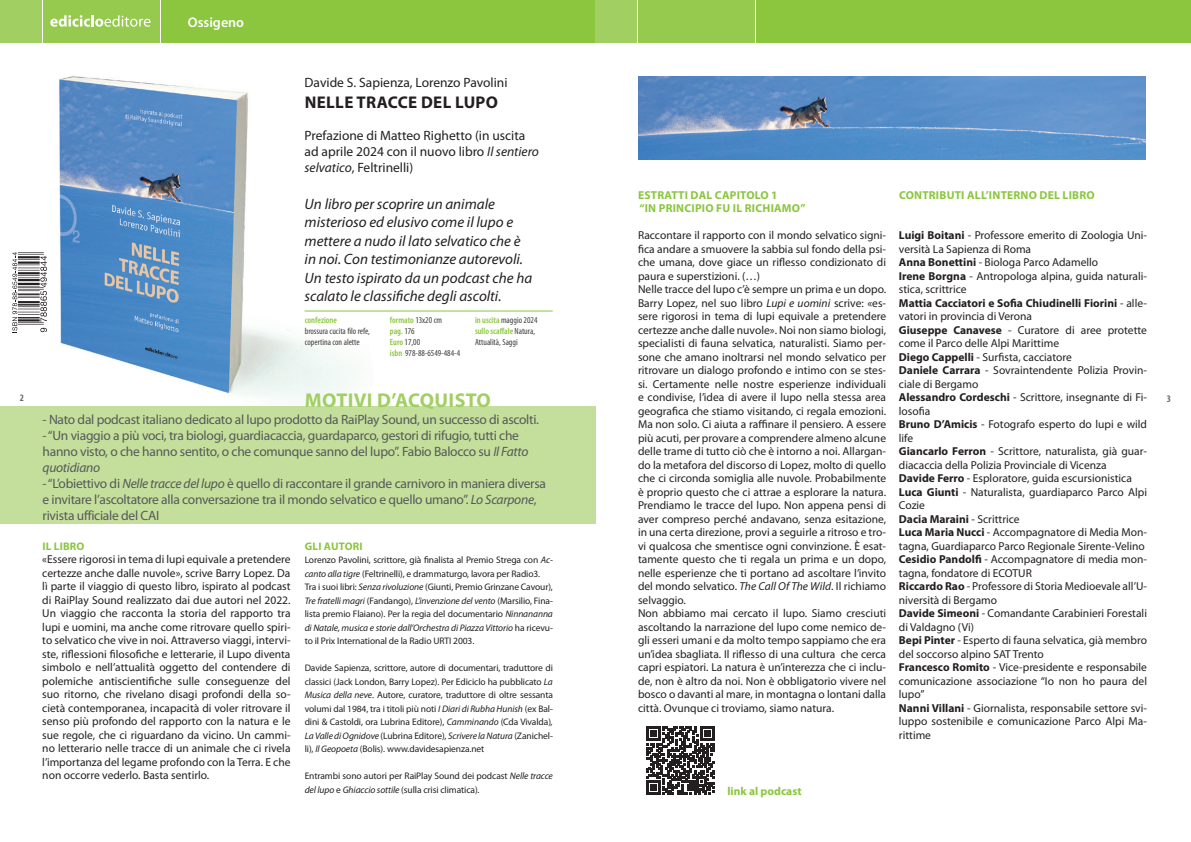
<style>
.page{position:relative;width:1191px;height:842px;background:#fff}
.page>*{position:absolute;margin:0;border:0;box-sizing:border-box;transform-origin:0 0}
.t1{font:700 20px "Myriad Pro";letter-spacing:.02em;color:#a2cf62}
.t2{font:700 17px "Myriad Pro";letter-spacing:.02em;color:#231f20}
.t3{font:italic 15px/18.5px "Myriad Pro";color:#231f20}
.t4{font:600 14px "Myriad Pro";color:#fff}
.t5{font:13.5px/16px "Myriad Pro";letter-spacing:-.02em;color:#57585a}
.t6{font:13.5px/16px "Myriad Pro";color:#231f20}
.t7{font:11.5px/13.5px "Myriad Pro";color:#231f20}
.t8{font:700 11.5px/13.5px "Myriad Pro";letter-spacing:.02em;color:#8bc63e}
.t9{font:700 11.5px "Myriad Pro";color:#8bc63e}
.t10{font:700 11px "Myriad Pro";letter-spacing:.02em;color:#8bc63e}
.t11{font:700 condensed 10px "Myriad Pro";color:#6c6d70}
.t12{font:700 condensed 9.8px "Myriad Pro";color:#6c6d70}
.t13{font:9.5px/13.5px "Myriad Pro";letter-spacing:-.01em;color:#231f20}
.t14{font:condensed 9px/11px "Myriad Pro";color:#3e3e3f}
.t15{font:600 condensed 9px "Myriad Pro";color:#8bc63e}
.s1{font-style:italic}
.s2{font-weight:700}
.s3{font-weight:600;color:#8bc63e}
</style>
<div class="page">
<img style="left:59px;top:76px;width:334px;height:325px">
<div style="left:161px;top:0;width:434px;height:43px;background:#8bc63e"></div>
<div style="left:595px;top:0;width:42px;height:43px;background:#a2cf62"></div>
<div style="left:638px;top:0;width:117px;height:43px;background:#96ca4e"></div>
<div style="left:756px;top:0;width:435px;height:43px;background:#8bc63e"></div>
<div style="left:0;top:0;width:41px;height:43px;background:#a2cf62"></div>
<div style="left:43px;top:0;width:116px;height:43px;background:#96ca4e"></div>
<svg style="left:50px;top:15px;width:100px;height:12px"></svg>
<svg style="left:12px;top:252px;width:35px;height:81px"></svg>
<div style="left:0;top:406px;width:595px;height:117px;background:#c4df9b"></div>
<hr style="left:305px;top:310px;width:248px;height:1px;background:#8bc63e">
<img style="left:638px;top:76px;width:507px;height:84px">
<svg style="left:646px;top:726px;width:69px;height:69px"></svg>
<p class="t4" style="left:188px;top:13px;width:58px">Ossigeno</p>
<p class="t6" style="left:305px;top:74px;width:204px">Davide S. Sapienza, Lorenzo Pavolini</p>
<h2 class="t2" style="left:305px;top:91px;width:195px">NELLE TRACCE DEL LUPO</h2>
<p class="t6" style="left:305px;top:127px;width:236px">Prefazione di Matteo Righetto (in uscita ad aprile 2024 con il nuovo libro <span class="s1">Il sentiero selvatico</span>, Feltrinelli)</p>
<h3 class="t3" style="left:305px;top:194px;width:229px">Un libro per scoprire un animale misterioso ed elusivo come il lupo e mettere a nudo il lato selvatico che è in noi. Con testimonianze autorevoli.<br>Un testo ispirato da un podcast che ha scalato le classifiche degli ascolti.</h3>
<p class="t8" style="left:899px;top:188px;width:197px">CONTRIBUTI ALL’INTERNO DEL LIBRO</p>
<p class="t7" style="left:899px;top:228px;width:250px"><span class="s2">Luigi Boitani</span> - Professore emerito di Zoologia Uni&shy;versità La Sapienza di Roma<br><span class="s2">Anna Bonettini</span> - Biologa Parco Adamello<br><span class="s2">Irene Borgna</span> - Antropologa alpina, guida naturali&shy;stica, scrittrice<br><span class="s2">Mattia Cacciatori e Sofia Chiudinelli Fiorini</span> - alle&shy;vatori in provincia di Verona<br><span class="s2">Giuseppe Canavese</span> - Curatore di aree protette come il Parco delle Alpi Marittime<br><span class="s2">Diego Cappelli</span> - Surfista, cacciatore<br><span class="s2">Daniele Carrara</span> - Sovraintendente Polizia Provin&shy;ciale di Bergamo<br><span class="s2">Alessandro Cordeschi</span> - Scrittore, insegnante di Fi&shy;losofia<br><span class="s2">Bruno D’Amicis</span> - Fotografo esperto do lupi e wild life<br><span class="s2">Giancarlo Ferron</span> - Scrittore, naturalista, già guar&shy;diacaccia della Polizia Provinciale di Vicenza<br><span class="s2">Davide Ferro</span> - Esploratore, guida escursionistica <span class="s2">Luca Giunti</span> - Naturalista, guardiaparco Parco Alpi Cozie<br><span class="s2">Dacia Maraini</span> - Scrittrice<br><span class="s2">Luca Maria Nucci</span> - Accompagnatore di Media Mon&shy;tagna, Guardiaparco Parco Regionale Sirente-Velino <span class="s2">Cesidio Pandolfi</span> - Accompagnatore di media mon&shy;tagna, fondatore di ECOTUR<br><span class="s2">Riccardo Rao</span> - Professore di Storia Medioevale all’U&shy;niversità di Bergamo<br><span class="s2">Davide Simeoni</span> - Comandante Carabinieri Forestali di Valdagno (Vi)<br><span class="s2">Bepi Pinter</span> - Esperto di fauna selvatica, già membro del soccorso alpino SAT Trento<br><span class="s2">Francesco Romito</span> - Vice-presidente e responsabile comunicazione associazione “Io non ho paura del lupo”<br><span class="s2">Nanni Villani</span> - Giornalista, responsabile settore svi&shy;luppo sostenibile e comunicazione Parco Alpi Ma&shy;rittime</p>
<p class="t8" style="left:638px;top:188px;width:169px">ESTRATTI DAL CAPITOLO 1<br>“IN PRINCIPIO FU IL RICHIAMO”</p>
<p class="t7" style="left:638px;top:228px;width:250px">Raccontare il rapporto con il mondo selvatico signi&shy;fica andare a smuovere la sabbia sul fondo della psi&shy;che umana, dove giace un riflesso condizionato di paura e superstizioni. (…)<br>Nelle tracce del lupo c’è sempre un prima e un dopo.<br>Barry Lopez, nel suo libro <span class="s1">Lupi e uomini</span> scrive: «es&shy;sere rigorosi in tema di lupi equivale a pretendere certezze anche dalle nuvole». Noi non siamo biologi, specialisti di fauna selvatica, naturalisti. Siamo per&shy;sone che amano inoltrarsi nel mondo selvatico per ritrovare un dialogo profondo e intimo con se stes&shy;si. Certamente nelle nostre esperienze individuali e condivise, l’idea di avere il lupo nella stessa area geografica che stiamo visitando, ci regala emozioni.<br>Ma non solo. Ci aiuta a raffinare il pensiero. A essere più acuti, per provare a comprendere almeno alcune delle trame di tutto ciò che è intorno a noi. Allargan&shy;do la metafora del discorso di Lopez, molto di quello che ci circonda somiglia alle nuvole. Probabilmente è proprio questo che ci attrae a esplorare la natura.<br>Prendiamo le tracce del lupo. Non appena pensi di aver compreso perché andavano, senza esitazione, in una certa direzione, provi a seguirle a ritroso e tro&shy;vi qualcosa che smentisce ogni convinzione. È esat&shy;tamente questo che ti regala un prima e un dopo, nelle esperienze che ti portano ad ascoltare l’invito del mondo selvatico. <span class="s1">The Call Of The Wild</span>. Il richiamo selvaggio.<br>Non abbiamo mai cercato il lupo. Siamo cresciuti ascoltando la narrazione del lupo come nemico de&shy;gli esseri umani e da molto tempo sappiamo che era un’idea sbagliata. Il riflesso di una cultura che cerca capri espiatori. La natura è un’interezza che ci inclu&shy;de, non è altro da noi. Non è obbligatorio vivere nel bosco o davanti al mare, in montagna o lontani dalla città. Ovunque ci troviamo, siamo natura.</p>
<p class="t15" style="left:305px;top:315px;width:34px">confezione</p>
<p class="t14" style="left:305px;top:326px;width:67px">brossura cucita filo refe, copertina con alette</p>
<p class="t14" style="left:390px;top:315px;width:72px"><span class="s3">formato</span> 13x20 cm<br><span class="s3">pag.</span> 176<br><span class="s3">Euro</span> 17,00<br><span class="s3">isbn</span> 978-88-6549-484-4</p>
<p class="t14" style="left:475px;top:315px;width:64px"><span class="s3">in uscita</span> maggio 2024 <span class="s3">sullo scaffale</span> Natura,<br>Attualità, Saggi</p>
<h1 class="t1" style="left:305px;top:387px;width:188px">MOTIVI D’ACQUISTO</h1>
<p class="t5" style="left:43px;top:411px;width:498px">- Nato dal podcast italiano dedicato al lupo prodotto da RaiPlay Sound, un successo di ascolti.</p>
<p class="t5" style="left:43px;top:427px;width:487px">- “Un viaggio a più voci, tra biologi, guardiacaccia, guardaparco, gestori di rifugio, tutti che hanno visto, o che hanno sentito, o che comunque sanno del lupo”. Fabio Balocco su <span class="s1">Il Fatto quotidiano</span></p>
<p class="t5" style="left:43px;top:475px;width:505px">- “L’obiettivo di <span class="s1">Nelle tracce del lupo</span> è quello di raccontare il grande carnivoro in maniera diversa e invitare l’ascoltatore alla conversazione tra il mondo selvatico e quello umano”. <span class="s1">Lo Scarpone</span>, rivista ufficiale del CAI</p>
<p class="t12" style="left:20px;top:392px;width:6px">2</p>
<p class="t11" style="left:1166px;top:392px;width:6px">3</p>
<p class="t10" style="left:42px;top:539px;width:44px">IL LIBRO</p>
<p class="t7" style="left:42px;top:552px;width:250px;text-align:justify">«Essere rigorosi in tema di lupi equivale a pretendere certezze anche dalle nuvole», scrive Barry Lopez. Da lì parte il viaggio di questo libro, ispirato al podcast di RaiPlay Sound realizzato dai due autori nel 2022.<br>Un viaggio che racconta la storia del rapporto tra lupi e uomini, ma anche come ritrovare quello spiri&shy;to selvatico che vive in noi. Attraverso viaggi, intervi&shy;ste, riflessioni filosofiche e letterarie, il Lupo diventa simbolo e nell’attualità oggetto del contendere di polemiche antiscientifiche sulle conseguenze del suo ritorno, che rivelano disagi profondi della so&shy;cietà contemporanea, incapacità di voler ritrovare il senso più profondo del rapporto con la natura e le sue regole, che ci riguardano da vicino. Un cammi&shy;no letterario nelle tracce di un animale che ci rivela l’importanza del legame profondo con la Terra. E che non occorre vederlo. Basta sentirlo.</p>
<p class="t10" style="left:305px;top:539px;width:59px">GLI AUTORI</p>
<p class="t13" style="left:305px;top:553px;width:250px">Lorenzo Pavolini, scrittore, già finalista al Premio Strega con <span class="s1">Ac&shy;canto alla tigre</span> (Feltrinelli), e drammaturgo, lavora per Radio3.<br>Tra i suoi libri: <span class="s1">Senza rivoluzione</span> (Giunti, Premio Grinzane Cavour), <span class="s1">Tre fratelli magri</span> (Fandango), <span class="s1">L’invenzione del vento</span> (Marsilio, Fina&shy;lista premio Flaiano). Per la regia del documentario <span class="s1">Ninnananna di Natale, musica e storie dall’Orchestra di Piazza Vittorio</span> ha ricevu&shy;to il Prix International de la Radio URTI 2003.</p>
<p class="t13" style="left:305px;top:661px;width:250px;text-align:justify">Davide Sapienza, scrittore, autore di documentari, traduttore di classici (Jack London, Barry Lopez). Per Ediciclo ha pubblicato <span class="s1">La Musica della neve</span>. Autore, curatore, traduttore di oltre sessanta volumi dal 1984, tra i titoli più noti <span class="s1">I Diari di Rubha Hunish</span> (ex Bal&shy;dini &amp; Castoldi, ora Lubrina Editore), <span class="s1">Camminando</span> (Cda Vivalda)<span class="s1">, La Valle di Ognidove</span> (Lubrina Editore), <span class="s1">Scrivere la Natura</span> (Zanichel&shy;li), <span class="s1">Il Geopoeta</span> (Bolis). www.davidesapienza.net</p>
<p class="t13" style="left:305px;top:769px;width:250px">Entrambi sono autori per RaiPlay Sound dei podcast <span class="s1">Nelle tracce del lupo</span> e <span class="s1">Ghiaccio sottile</span> (sulla crisi climatica).</p>
<p class="t9" style="left:727px;top:784px;width:76px">link al podcast</p>
</div>
